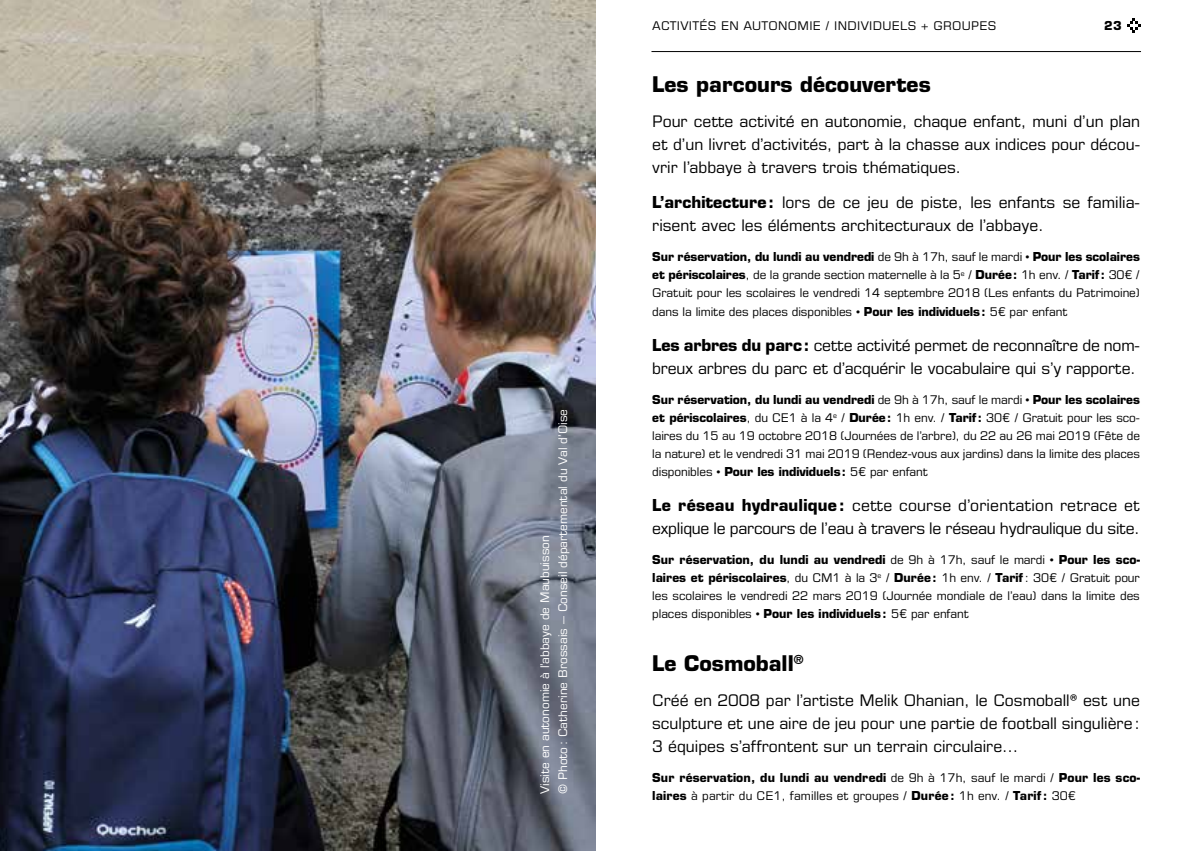
<style>
.page{position:relative;width:1191px;height:851px;background:#fff}
.page>*{position:absolute;margin:0;border:0;box-sizing:border-box;transform-origin:0 0}
.t1{font:700 21px "Eurostile LT Std";color:#000}
.t2{font:16px/23px "Eurostile LT Std";color:#000}
.t3{font:12px/18px "Eurostile LT Std";letter-spacing:-.005em;color:#000;text-align:justify}
.t4{font:12px/18px "Eurostile LT Std";color:#fff}
.t5{font:12px "Eurostile LT Std";letter-spacing:.025em;color:#000}
.t6{font:700 12px "Eurostile LT Std";color:#000}
.s1{font-weight:700}
</style>
<div class="page">
<hr style="left:651px;top:51px;width:490px;height:1px;background:#000">
<svg style="left:1127px;top:18px;width:14px;height:15px"></svg>
<img style="left:0;top:0;width:595px;height:850px">
<p class="t4" style="left:536px;top:794px;width:386px;rotate:-90deg">Visite en autonomie à l’abbaye de Maubuisson<br>© Photo: Catherine Brossais – Conseil départemental du Val d’Oise</p>
<p class="t5" style="left:652px;top:19px;width:346px">ACTIVITÉS EN AUTONOMIE / INDIVIDUELS + GROUPES</p>
<p class="t6" style="left:1104px;top:18px;width:19px">23</p>
<h1 class="t1" style="left:652px;top:72px;width:280px">Les parcours découvertes</h1>
<h2 class="t2" style="left:652px;top:110px;width:489px;text-align:justify">Pour cette activité en autonomie, chaque enfant, muni d’un plan et d’un livret d’activités, part à la chasse aux indices pour décou&shy;vrir l’abbaye à travers trois thématiques.</h2>
<h2 class="t2" style="left:652px;top:191px;width:489px"><span class="s1">L’architecture:</span> lors de ce jeu de piste, les enfants se familia&shy;risent avec les éléments architecturaux de l’abbaye.</h2>
<p class="t3" style="left:652px;top:248px;width:489px"><span class="s1">Sur réservation, du lundi au vendredi</span> de 9h à 17h, sauf le mardi • <span class="s1">Pour les scolaires et périscolaires</span>, de la grande section maternelle à la 5<sup>e</sup> / <span class="s1">Durée:</span> 1h env. / <span class="s1">Tarif:</span> 30€ / Gratuit pour les scolaires le vendredi 14 septembre 2018 (Les enfants du Patrimoine) dans la limite des places disponibles • <span class="s1">Pour les individuels:</span> 5€ par enfant</p>
<h2 class="t2" style="left:652px;top:333px;width:489px"><span class="s1">Les arbres du parc:</span> cette activité permet de reconnaître de nom&shy;breux arbres du parc et d’acquérir le vocabulaire qui s’y rapporte.</h2>
<p class="t3" style="left:652px;top:390px;width:489px"><span class="s1">Sur réservation, du lundi au vendredi</span> de 9h à 17h, sauf le mardi • <span class="s1">Pour les scolaires et périscolaires</span>, du CE1 à la 4<sup>e</sup> / <span class="s1">Durée:</span> 1h env. / <span class="s1">Tarif:</span> 30€ / Gratuit pour les sco&shy;laires du 15 au 19 octobre 2018 (Journées de l’arbre), du 22 au 26 mai 2019 (Fête de la nature) et le vendredi 31 mai 2019 (Rendez-vous aux jardins) dans la limite des places disponibles • <span class="s1">Pour les individuels:</span> 5€ par enfant</p>
<h2 class="t2" style="left:652px;top:493px;width:489px"><span class="s1">Le réseau hydraulique :</span> cette course d’orientation retrace et explique le parcours de l’eau à travers le réseau hydraulique du site.</h2>
<p class="t3" style="left:652px;top:550px;width:489px"><span class="s1">Sur réservation, du lundi au vendredi</span> de 9h à 17h, sauf le mardi • <span class="s1">Pour les sco&shy;laires et périscolaires</span>, du CM1 à la 3<sup>e</sup> / <span class="s1">Durée:</span> 1h env. / <span class="s1">Tarif</span>: 30€ / Gratuit pour les scolaires le vendredi 22 mars 2019 (Journée mondiale de l’eau) dans la limite des places disponibles • <span class="s1">Pour les individuels:</span> 5€ par enfant</p>
<h1 class="t1" style="left:652px;top:650px;width:153px">Le Cosmoball<sup>®</sup></h1>
<h2 class="t2" style="left:652px;top:688px;width:489px;text-align:justify">Créé en 2008 par l’artiste Melik Ohanian, le Cosmoball® est une sculpture et une aire de jeu pour une partie de football singulière:<br>3 équipes s’affrontent sur un terrain circulaire…</h2>
<p class="t3" style="left:652px;top:768px;width:489px"><span class="s1">Sur réservation, du lundi au vendredi</span> de 9h à 17h, sauf le mardi / <span class="s1">Pour les sco&shy;laires</span> à partir du CE1, familles et groupes / <span class="s1">Durée:</span> 1h env. / <span class="s1">Tarif:</span> 30€</p>
</div>
